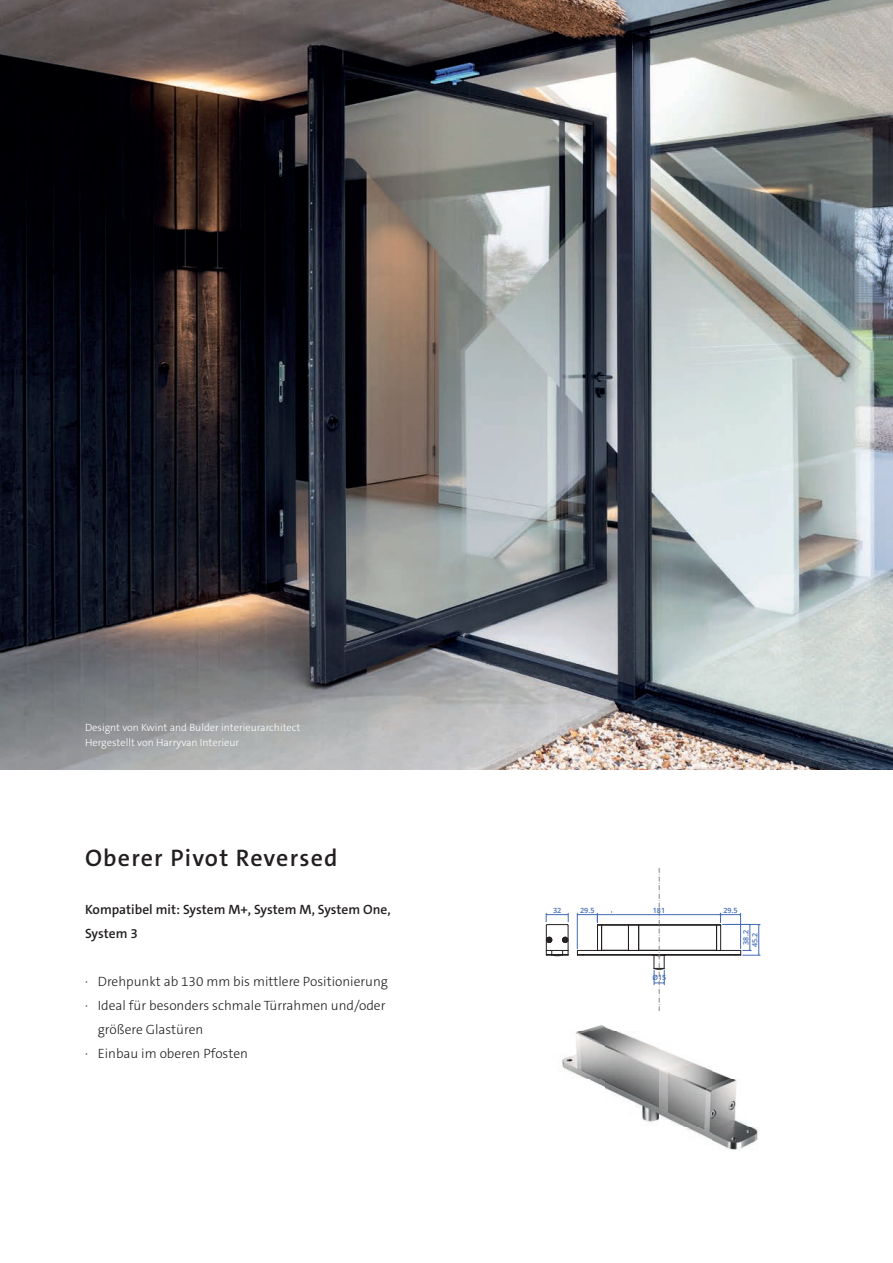
<style>
.page{position:relative;width:893px;height:1263px;background:#fff}
.page>*{position:absolute;margin:0;border:0;box-sizing:border-box;transform-origin:0 0}
.t1{font:600 24px "The Sans C5";letter-spacing:.05em;color:#231f20}
.t2{font:300 13.5px "The Sans C5";color:#231f20}
.t3{font:600 13.5px/24px "The Sans C5";color:#231f20}
.t4{font:300 10.5px/15px "The Sans C5";color:#fff}
.t5{font:600 7.2px "Open Sans";color:#416bb4}
</style>
<div class="page">
<img style="left:0;top:0;width:893px;height:770px">
<img style="left:562px;top:1010px;width:197px;height:140px">
<hr style="left:583px;top:955px;width:70px;height:1px;background:#231f20">
<hr style="left:665px;top:955px;width:70px;height:1px;background:#231f20">
<hr style="left:639px;top:925px;width:78px;height:1px;background:#231f20">
<hr style="left:639px;top:924px;width:78px;height:1px;background:#231f20">
<hr style="left:583px;top:950px;width:152px;height:1px;background:#231f20">
<hr style="left:583px;top:954px;width:152px;height:1px;background:#231f20">
<svg style="left:546px;top:913px;width:23px;height:43px"></svg>
<hr style="left:598px;top:914px;width:122px;height:1px;background:#416bb4">
<svg style="left:577px;top:912px;width:62px;height:44px"></svg>
<svg style="left:716px;top:913px;width:44px;height:43px"></svg>
<svg style="left:653px;top:868px;width:13px;height:142px"></svg>
<p class="t4" style="left:85px;top:720px;width:217px">Designt von Kwint and Bulder interieurarchitect<br>Hergestellt von Harryvan Interieur</p>
<h1 class="t1" style="left:85px;top:842px;width:254px">Oberer Pivot Reversed</h1>
<p class="t3" style="left:85px;top:897px;width:307px">Kompatibel mit: System M+, System M, System One,<br>System 3</p>
<p class="t2" style="left:85px;top:973px;width:304px">⋅ Drehpunkt ab 130 mm bis mittlere Positionierung</p>
<p class="t2" style="left:85px;top:997px;width:302px">⋅ Ideal für besonders schmale Türrahmen und/oder</p>
<p class="t2" style="left:98px;top:1021px;width:107px">größere Glastüren</p>
<p class="t2" style="left:85px;top:1045px;width:164px">⋅ Einbau im oberen Pfosten</p>
<p class="t5" style="left:553px;top:905px;width:10px">32</p>
<p class="t5" style="left:580px;top:905px;width:16px">29.5</p>
<p class="t5" style="left:653px;top:905px;width:14px">181</p>
<p class="t5" style="left:723px;top:905px;width:16px">29.5</p>
<p class="t5" style="left:652px;top:972px;width:15px">Ø15</p>
<p class="t5" style="left:741px;top:944px;width:16px;rotate:-90deg">38.2</p>
<p class="t5" style="left:750px;top:947px;width:16px;rotate:-90deg">45.2</p>
</div>
